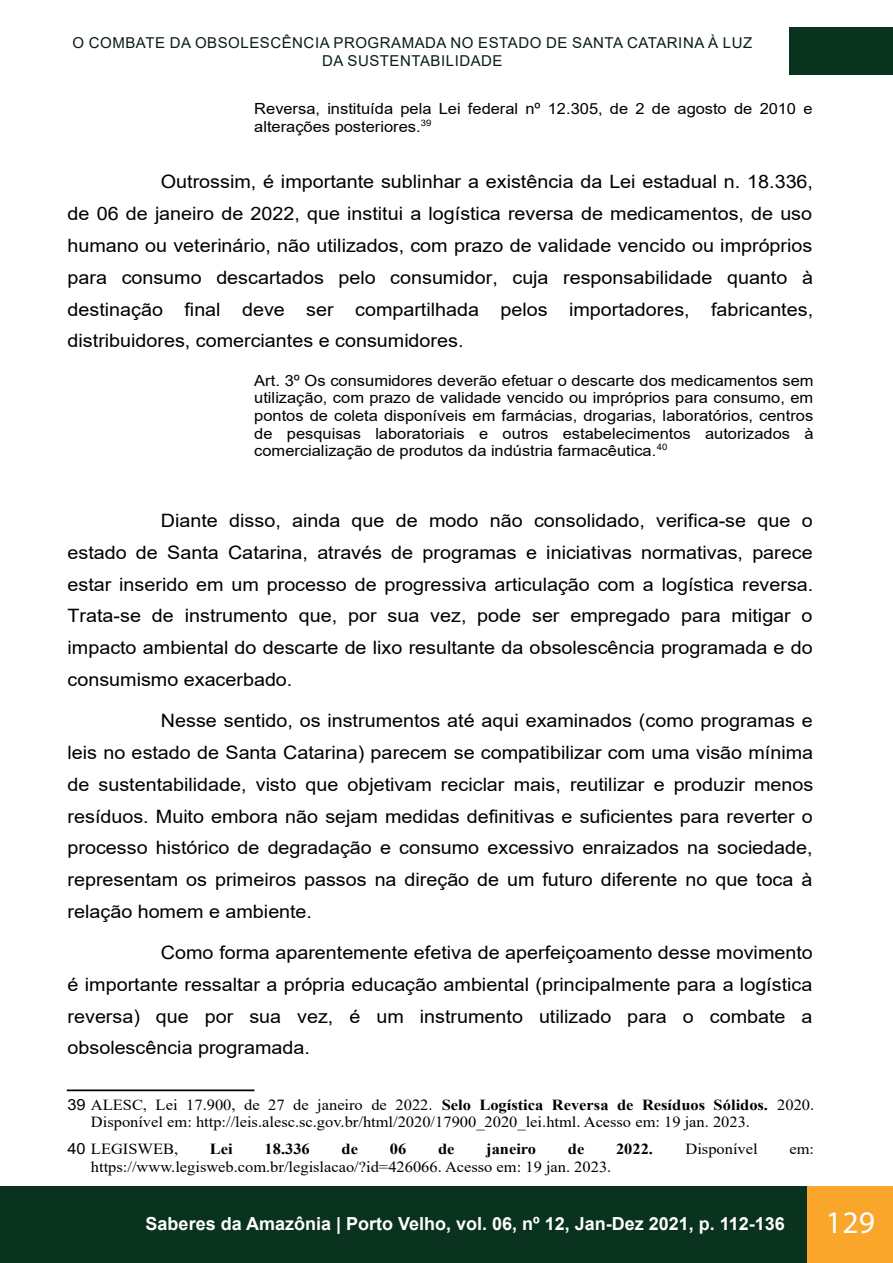
<style>
.page{position:relative;width:893px;height:1263px;background:#fff}
.page>*{position:absolute;margin:0;border:0;box-sizing:border-box;transform-origin:0 0}
.t1{font:31.5px "Myriad Pro";color:#fff}
.t2{font:18.45px/31.8px "Arial";color:#000001;text-align:justify;scale:1.07 1}
.t3{font:700 18px "Arial";color:#fff}
.t4{font:15.3px/17.7px "Arial";color:#000001;scale:1.07 1}
.t5{font:15.3px/17.9px "Times New Roman";color:#000001;scale:1.07 1}
.t6{font:700 15.3px "Times New Roman";color:#000001;scale:1.07 1}
.t7{font:15px/18px "Arial";letter-spacing:.035em;color:#0a1f13;text-align:center}
.s1{font-family:"Arial"}
.s2{font-weight:700}
</style>
<div class="page">
<div style="left:789px;top:28px;width:104px;height:47px;background:#09321f"></div>
<div style="left:0;top:1186px;width:893px;height:77px;background:#09321f"></div>
<div style="left:808px;top:1186px;width:85px;height:77px;background:#f9a62a"></div>
<div style="left:67px;top:1090px;width:187px;height:1px;border:1px solid #000001"></div>
<p class="t7" style="left:73px;top:34px;width:681px">O COMBATE DA OBSOLESCÊNCIA PROGRAMADA NO ESTADO DE SANTA CATARINA À LUZ<br>DA SUSTENTABILIDADE</p>
<p class="t4" style="left:254px;top:100px;width:523px">Reversa, instituída pela Lei federal nº 12.305, de 2 de agosto de 2010 e alterações posteriores.<sup>39</sup></p>
<p class="t2" style="left:68px;top:166px;width:698px;text-indent:93px">Outrossim, é importante sublinhar a existência da Lei estadual n. 18.336, de 06 de janeiro de 2022, que institui a logística reversa de medicamentos, de uso humano ou veterinário, não utilizados, com prazo de validade vencido ou impróprios para consumo descartados pelo consumidor, cuja responsabilidade quanto à destinação final deve ser compartilhada pelos importadores, fabricantes, distribuidores, comerciantes e consumidores.</p>
<p class="t4" style="left:254px;top:372px;width:524px;text-align:justify">Art. 3º Os consumidores deverão efetuar o descarte dos medicamentos sem utilização, com prazo de validade vencido ou impróprios para consumo, em pontos de coleta disponíveis em farmácias, drogarias, laboratórios, centros de pesquisas laboratoriais e outros estabelecimentos autorizados à comercialização de produtos da indústria farmacêutica.<sup>40</sup></p>
<p class="t2" style="left:68px;top:505px;width:698px;text-indent:93px">Diante disso, ainda que de modo não consolidado, verifica-se que o estado de Santa Catarina, através de programas e iniciativas normativas, parece estar inserido em um processo de progressiva articulação com a logística reversa.<br>Trata-se de instrumento que, por sua vez, pode ser empregado para mitigar o impacto ambiental do descarte de lixo resultante da obsolescência programada e do consumismo exacerbado.</p>
<p class="t2" style="left:68px;top:705px;width:698px;text-indent:93px">Nesse sentido, os instrumentos até aqui examinados (como programas e leis no estado de Santa Catarina) parecem se compatibilizar com uma visão mínima de sustentabilidade, visto que objetivam reciclar mais, reutilizar e produzir menos resíduos. Muito embora não sejam medidas definitivas e suficientes para reverter o processo histórico de degradação e consumo excessivo enraizados na sociedade, representam os primeiros passos na direção de um futuro diferente no que toca à relação homem e ambiente.</p>
<p class="t2" style="left:68px;top:937px;width:698px;text-indent:93px">Como forma aparentemente efetiva de aperfeiçoamento desse movimento é importante ressaltar a própria educação ambiental (principalmente para a logística reversa) que por sua vez, é um instrumento utilizado para o combate a obsolescência programada.</p>
<p class="t5" style="left:91px;top:1095px;width:677px;text-indent:-23px"><span class="s1">39</span> ALESC, Lei 17.900, de 27 de janeiro de 2022. <span class="s2">Selo Logística Reversa de Resíduos Sólidos.</span> 2020.<br>Disponível em: http://leis.alesc.sc.gov.br/html/2020/17900_2020_lei.html. Acesso em: 19 jan. 2023.</p>
<p class="t5" style="left:68px;top:1140px;width:105px"><span class="s1">40</span> LEGISWEB,</p>
<p class="t6" style="left:210px;top:1144px;width:23px">Lei</p>
<p class="t6" style="left:265px;top:1144px;width:44px">18.336</p>
<p class="t6" style="left:342px;top:1144px;width:17px">de</p>
<p class="t6" style="left:390px;top:1144px;width:17px">06</p>
<p class="t6" style="left:438px;top:1144px;width:17px">de</p>
<p class="t6" style="left:486px;top:1144px;width:48px">janeiro</p>
<p class="t6" style="left:568px;top:1144px;width:17px">de</p>
<p class="t6" style="left:616px;top:1144px;width:36px">2022.</p>
<p class="t5" style="left:685px;top:1140px;width:69px">Disponível</p>
<p class="t5" style="left:789px;top:1140px;width:25px">em:</p>
<p class="t5" style="left:91px;top:1158px;width:488px">https://www.legisweb.com.br/legislacao/?id=426066. Acesso em: 19 jan. 2023.</p>
<p class="t3" style="left:146px;top:1211px;width:641px">Saberes da Amazônia | Porto Velho, vol. 06, nº 12, Jan-Dez 2021, p. 112-136</p>
<h1 class="t1" style="left:826px;top:1202px;width:51px">129</h1>
</div>
